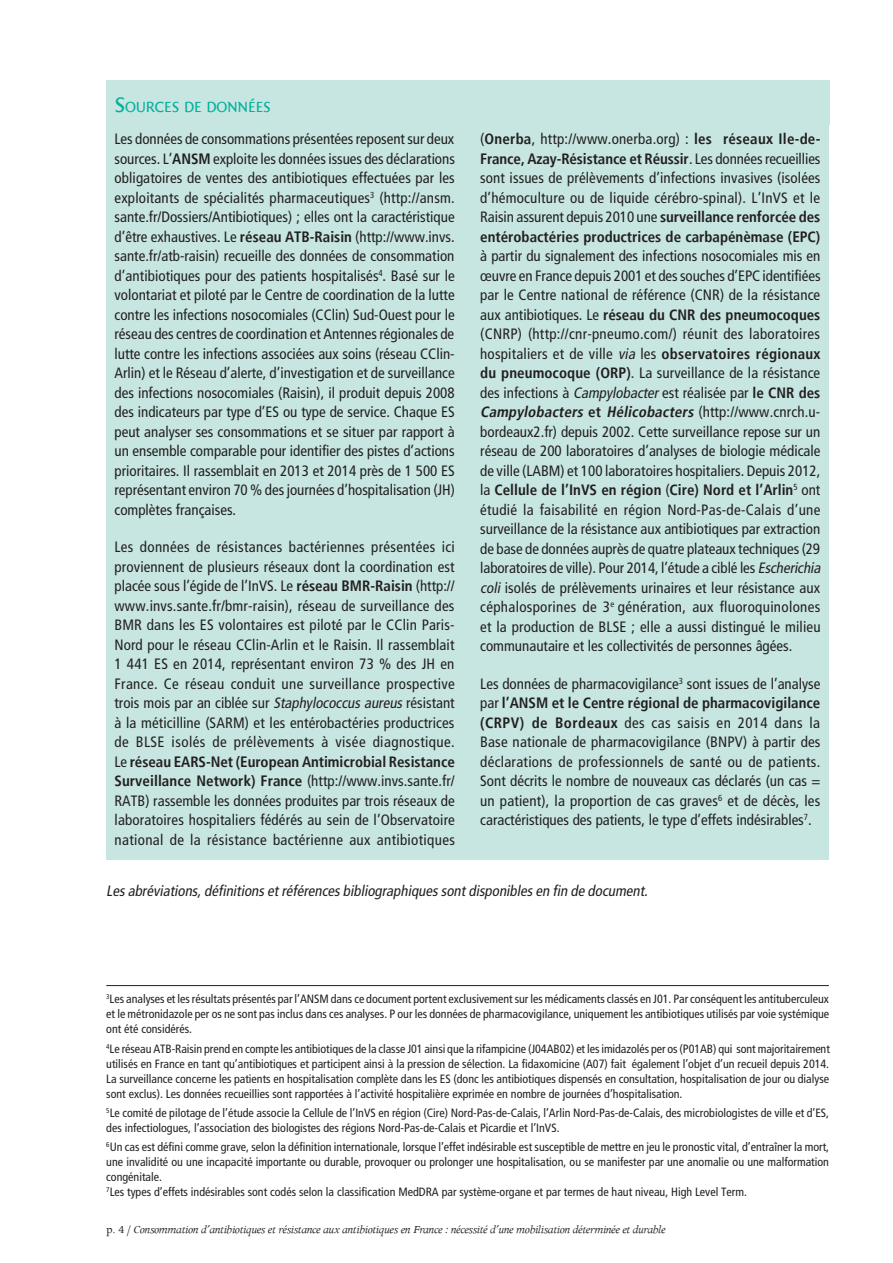
<style>
.page{position:relative;width:893px;height:1263px;background:#fff}
.page>*{position:absolute;margin:0;border:0;box-sizing:border-box;transform-origin:0 0}
.T1{font:15.75px "Quadraat Sans Caps";letter-spacing:-.015em;color:#00b19d}
.Texte{font:condensed 15px/19.5px "Frutiger";color:#231f20;text-align:justify}
.Texte-2{font:italic condensed 15px "Frutiger";color:#231f20}
.Texte-3{font:condensed 12px/15px "Frutiger";color:#231f20;text-align:justify}
.t1{font:italic 12px "Apollo";letter-spacing:-.03em;color:#231f20}
.s1{font-size:22.5px}
.s2{font-weight:700}
.s3{font-style:italic}
.s4{font-weight:700;font-style:italic}
.s5{font-style:normal}
</style>
<div class="page">
<div style="left:106px;top:124px;width:723px;height:736px;background:#c7e6e1"></div>
<hr style="left:106px;top:985px;width:723px;height:1px;background:#231f20">
<div style="left:106px;top:80px;width:723px;height:44px;background:#c7e6e1"></div>
<p class="T1" style="left:115px;top:98px;width:158px"><span class="s1">S</span>OURCES DE DONNÉES</p>
<p class="Texte" style="left:115px;top:129px;width:342px">Les données de consommations présentées reposent sur deux sources. L’<span class="s2">ANSM</span> exploite les données issues des déclarations obligatoires de ventes des antibiotiques effectuées par les exploitants de spécialités pharmaceutiques<sup>3</sup> (http://ansm. sante.fr/Dossiers/Antibiotiques) ; elles ont la caractéristique d’être exhaustives. Le <span class="s2">réseau ATB-Raisin</span> (http://www.invs. sante.fr/atb-raisin) recueille des données de consommation d’antibiotiques pour des patients hospitalisés<sup>4</sup>. Basé sur le volontariat et piloté par le Centre de coordination de la lutte contre les infections nosocomiales (CClin) Sud-Ouest pour le réseau des centres de coordination et Antennes régionales de lutte contre les infections associées aux soins (réseau CClin-Arlin) et le Réseau d’alerte, d’investigation et de surveillance des infections nosocomiales (Raisin), il produit depuis 2008 des indicateurs par type d’ES ou type de service. Chaque ES peut analyser ses consommations et se situer par rapport à un ensemble comparable pour identifier des pistes d’actions prioritaires. Il rassemblait en 2013 et 2014 près de 1 500 ES représentant environ 70 % des journées d’hospitalisation (JH) complètes françaises.</p>
<p class="Texte" style="left:115px;top:537px;width:342px">Les données de résistances bactériennes présentées ici proviennent de plusieurs réseaux dont la coordination est placée sous l’égide de l’InVS. Le <span class="s2">réseau BMR-Raisin</span> (http:// www.invs.sante.fr/bmr-raisin), réseau de surveillance des BMR dans les ES volontaires est piloté par le CClin Paris-Nord pour le réseau CClin-Arlin et le Raisin. Il rassemblait 1 441 ES en 2014, représentant environ 73 % des JH en France. Ce réseau conduit une surveillance prospective trois mois par an ciblée sur <span class="s3">Staphylococcusaureus</span>résistant à la méticilline (SARM) et les entérobactéries productrices de BLSE isolés de prélèvements à visée diagnostique.<br>Le <span class="s2">réseau EARS-Net (European Antimicrobial Resistance Surveillance Network) France</span> (http://www.invs.sante.fr/ RATB) rassemble les données produites par trois réseaux de laboratoires hospitaliers fédérés au sein de l’Observatoire national de la résistance bactérienne aux antibiotiques</p>
<p class="Texte" style="left:480px;top:129px;width:345px;text-align:left">(<span class="s2">Onerba</span>, http://www.onerba.org) : <span class="s2">les réseaux Ile-de-France, Azay-Résistance et Réussir</span>. Les données recueillies sont issues de prélèvements d’infections invasives (isolées d’hémoculture ou de liquide cérébro-spinal). L’InVS et le Raisin assurent depuis 2010 une <span class="s2">surveillance renforcée des entérobactéries productrices de carbapénèmase (EPC) </span>à partir du signalement des infections nosocomiales mis en œuvre en France depuis 2001 et des souches d’EPC identifiées par le Centre national de référence (CNR) de la résistance aux antibiotiques. Le <span class="s2">réseau du CNR des pneumocoques </span>(CNRP) (http://cnr-pneumo.com/) réunit des laboratoires hospitaliers et de ville <span class="s3">via</span> les <span class="s2">observatoires régionaux du pneumocoque (ORP)</span>. La surveillance de la résistance des infections à <span class="s3">Campylobacter</span>est réalisée par <span class="s2">le CNR des </span><span class="s4">Campylobacters</span> <span class="s2">e t</span> <span class="s4">Hélicobacters</span> ( h tt p : //www . c n r c h . u - bordeaux2.fr) depuis 2002. Cette surveillance repose sur un réseau de 200 laboratoires d’analyses de biologie médicale de ville (LABM) et 100 laboratoires hospitaliers. Depuis 2012, la <span class="s2">Cellule de l’InVS en région</span> (<span class="s2">Cire) Nord et l’Arlin</span><sup>5</sup> ont étudié la faisabilité en région Nord-Pas-de-Calais d’une surveillance de la résistance aux antibiotiques par extraction de base de données auprès de quatre plateaux techniques (29 laboratoires de ville). Pour 2014, l’étude a ciblé les <span class="s3">Escherichia coli</span> isolés de prélèvements urinaires et leur résistance aux céphalosporines de 3<sup>e</sup> génération, aux fluoroquinolones et la production de BLSE ; elle a aussi distingué le milieu communautaire et les collectivités de personnes âgées.</p>
<p class="Texte" style="left:480px;top:674px;width:342px">Les données de pharmacovigilance<sup>3</sup> sont issues de l’analyse par <span class="s2">l’ANSM et le Centre régional de pharmacovigilance (CRPV) de Bordeaux</span> des cas saisis en 2014 dans la Base nationale de pharmacovigilance (BNPV) à partir des déclarations de professionnels de santé ou de patients.<br>Sont décrits le nombre de nouveaux cas déclarés (un cas = un patient), la proportion de cas graves<sup>6</sup> et de décès, les caractéristiques des patients, le type d’effets indésirables<sup>7</sup>.</p>
<p class="Texte-2" style="left:106px;top:882px;width:546px">Lesabréviations,définitionsetréférencesbibliographiquessontdisponiblesen fin de document.</p>
<p class="Texte-3" style="left:106px;top:992px;width:724px"><sup>3</sup>Les analyses et les résultats présentés par l’ANSM dans ce document portent exclusivement sur les médicaments classés en J01. Par conséquent les antituberculeux et le métronidazole per os ne sont pas inclus dans ces analyses. P our les données de pharmacovigilance, uniquement les antibiotiques utilisés par voie systémique ont été considérés.</p>
<p class="Texte-3" style="left:106px;top:1041px;width:725px"><sup>4</sup>Le réseau ATB-Raisin prend en compte les antibiotiques de la classe J01 ainsi que la rifampicine (J04AB02) et les imidazolés per os (P01AB) qui sont majoritairement utilisés en France en tant qu’antibiotiques et participent ainsi à la pression de sélection. La fidaxomicine (A07) fait également l’objet d’un recueil depuis 2014.<br>La surveillance concerne les patients en hospitalisation complète dans les ES (donc les antibiotiques dispensés en consultation, hospitalisation de jour ou dialyse sont exclus). Les données recueillies sont rapportées à l’activité hospitalière exprimée en nombre de journées d’hospitalisation.</p>
<p class="Texte-3" style="left:106px;top:1105px;width:724px"><sup>5</sup>Le comité de pilotage de l’étude associe la Cellule de l’InVS en région (Cire) Nord-Pas-de-Calais, l’Arlin Nord-Pas-de-Calais, des microbiologistes de ville et d’ES, des infectiologues, l’association des biologistes des régions Nord-Pas-de-Calais et Picardie et l’InVS.</p>
<p class="Texte-3" style="left:106px;top:1139px;width:724px"><sup>6</sup>Un cas est défini comme grave, selon la définition internationale, lorsque l’effet indésirable est susceptible de mettre en jeu le pronostic vital, d’entraîner la mort, une invalidité ou une incapacité importante ou durable, provoquer ou prolonger une hospitalisation, ou se manifester par une anomalie ou une malformation congénitale.</p>
<p class="Texte-3" style="left:106px;top:1184px;width:642px"><sup>7</sup>Les types d’effets indésirables sont codés selon la classification MedDRA par système-organe et par termes de haut niveau, High Level Term.</p>
<p class="t1" style="left:106px;top:1222px;width:561px"><span class="s5">p. 4</span> / Consommation d’antibiotiques et résistance aux antibiotiques en France : nécessité d’une mobilisation déterminée et durable</p>
</div>
